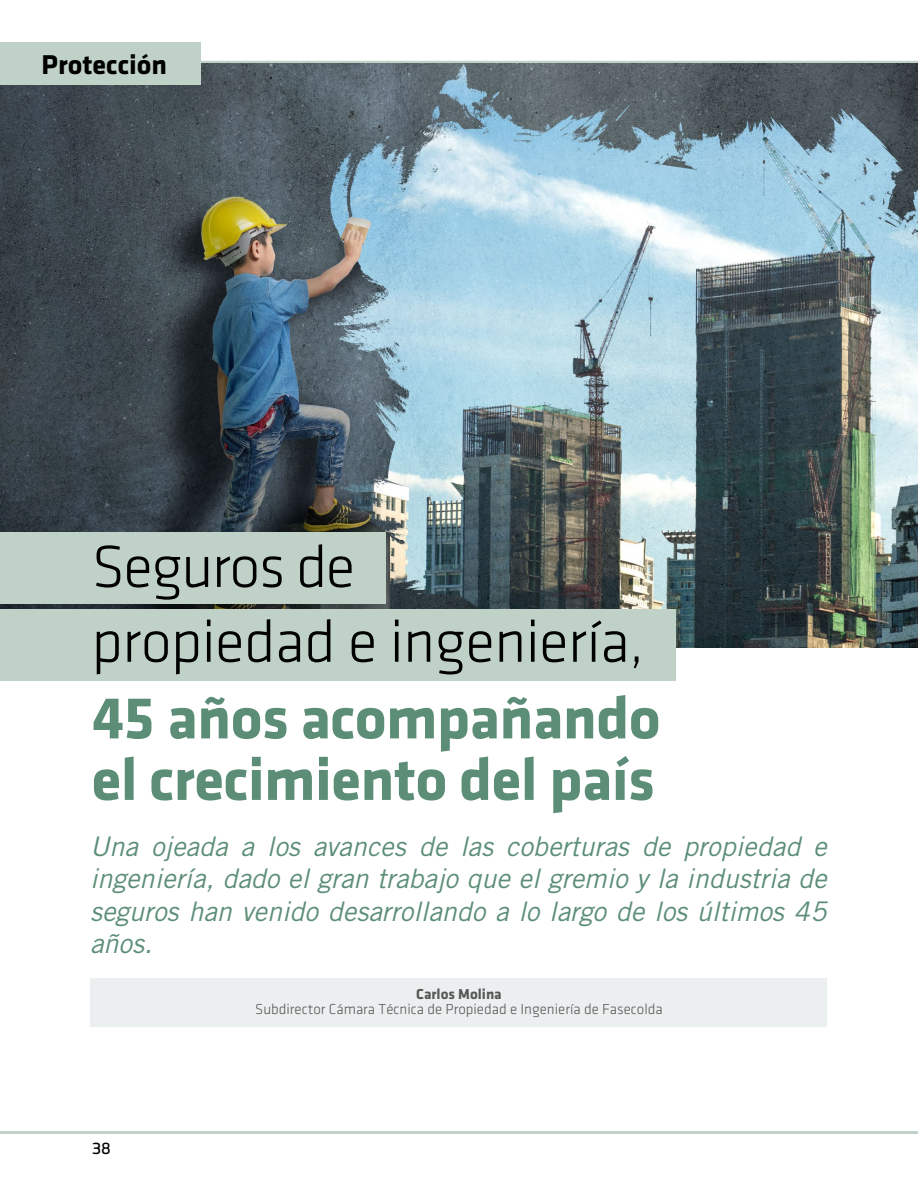
<style>
.page{position:relative;width:918px;height:1188px;background:#fff}
.page>*{position:absolute;margin:0;border:0;box-sizing:border-box;transform-origin:0 0}
.t1{font:700 61.5px/61.5px "Klavika";letter-spacing:-.01em;color:#5c8e77}
.t2{font:300 61.5px/74.8px "Klavika";letter-spacing:-.01em;color:#000}
.t3{font:700 28.2px "Klavika";color:#000}
.t4{font:italic 27px/32.4px "Trade Gothic LT Std";color:#5c8e77;text-align:justify}
.t5{font:15px "Klavika Light TF";color:#575756}
.t6{font:700 15px "Klavika";color:#575756}
.t7{font:15px "Collator";color:#000}
</style>
<div class="page">
<hr style="left:0;top:61px;width:918px;height:3px;background:#c0d2c8">
<hr style="left:0;top:1131px;width:918px;height:3px;background:#c0d2c8">
<img style="left:0;top:64px;width:917px;height:583px">
<div style="left:0;top:42px;width:200px;height:42px;background:#c0d2c8"></div>
<div style="left:90px;top:978px;width:737px;height:49px;background:#ebefef"></div>
<div style="left:0;top:610px;width:676px;height:71px;background:#c0d2c8"></div>
<div style="left:0;top:533px;width:385px;height:71px;background:#c0d2c8"></div>
<p class="t3" style="left:42px;top:49px;width:127px">Protección</p>
<h1 class="t2" style="left:92px;top:530px;width:554px">Seguros de<br>propiedad e ingeniería,</h1>
<h1 class="t1" style="left:92px;top:687px;width:571px">45 años acompañando el crecimiento del país</h1>
<p class="t4" style="left:90px;top:831px;width:738px">Una ojeada a los avances de las coberturas de propiedad e ingeniería, dado el gran trabajo que el gremio y la industria de seguros han venido desarrollando a lo largo de los últimos 45 años.</p>
<p class="t7" style="left:92px;top:1140px;width:21px">38</p>
<p class="t6" style="left:416px;top:985px;width:87px">Carlos Molina</p>
<p class="t5" style="left:255px;top:1001px;width:409px">Subdirector Cámara Técnica de Propiedad e Ingeniería de Fasecolda</p>
</div>
